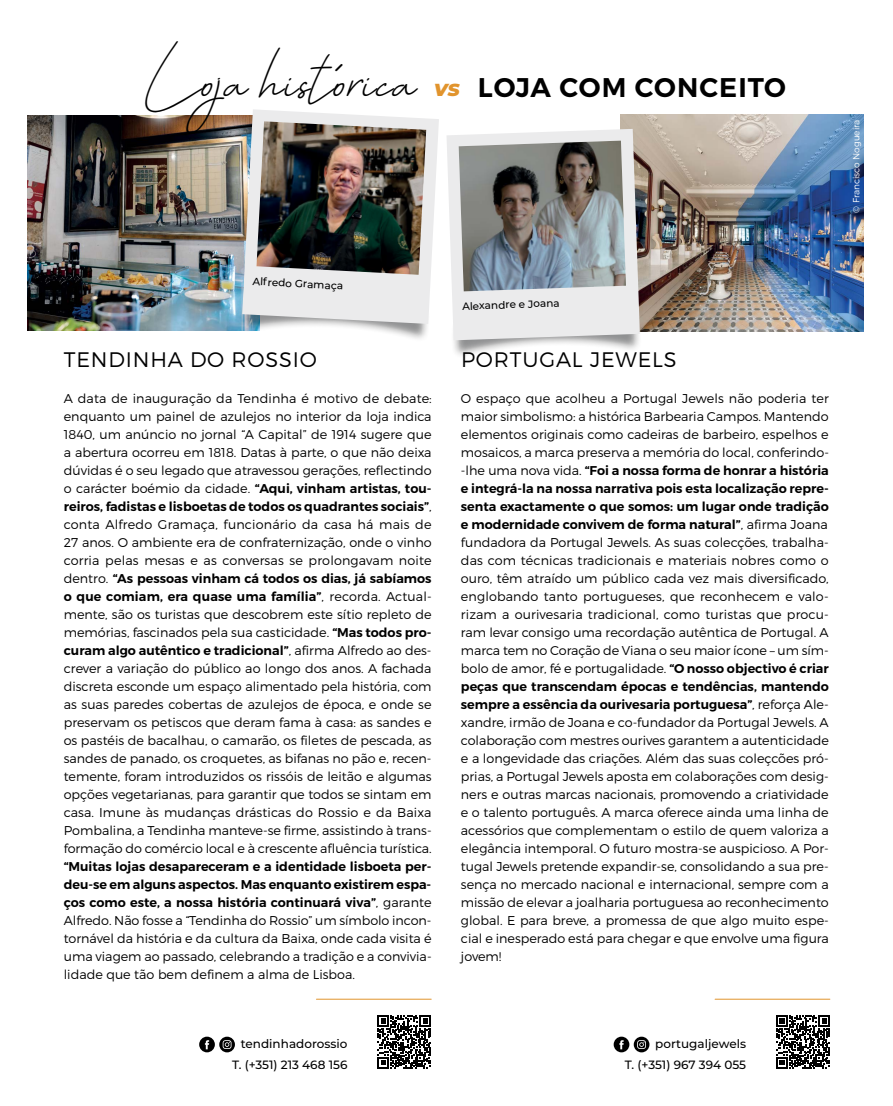
<style>
.page{position:relative;width:893px;height:1106px;background:#fff}
.page>*{position:absolute;margin:0;border:0;box-sizing:border-box;transform-origin:0 0}
.t1{font:600 27px "Montserrat";letter-spacing:.04em;color:#000}
.t2{font:300 21px "Montserrat";letter-spacing:.04em;color:#000}
.t3{font:300 12.75px/18px "Montserrat";color:#000;text-align:justify}
.t4{font:500 12px/21px "Montserrat";color:#000;text-align:right}
.t5{font:500 10.5px "Montserrat";color:#000}
.t6{font:300 9px "Montserrat";color:#fff}
.s1{font-family:"Julyit";font-weight:400;font-size:49.5px}
.s2{font-weight:800;font-style:italic;font-size:22.5px;color:#e1942d}
.s3{font-weight:600}
</style>
<div class="page">
<img style="left:28px;top:115px;width:214px;height:215px">
<img style="left:620px;top:115px;width:244px;height:217px">
<div style="left:614px;top:1036px;width:15px;height:16px;background:#000;border-radius:50%"></div>
<svg style="left:619px;top:1040px;width:5px;height:9px"></svg>
<svg style="left:634px;top:1036px;width:15px;height:16px"></svg>
<svg style="left:637px;top:1040px;width:9px;height:8px"></svg>
<svg style="left:776px;top:1015px;width:54px;height:53px"></svg>
<hr style="left:715px;top:998px;width:115px;height:1px;background:#e1942d">
<svg style="left:453px;top:313px;width:190px;height:42px"></svg>
<svg style="left:447px;top:129px;width:193px;height:211px;background:#e4e4e4"></svg>
<img style="left:459px;top:141px;width:167px;height:150px">
<svg style="left:238px;top:293px;width:189px;height:46px"></svg>
<svg style="left:242px;top:109px;width:197px;height:215px;background:#e4e4e5"></svg>
<img style="left:256px;top:121px;width:170px;height:154px">
<svg style="left:378px;top:1015px;width:53px;height:53px"></svg>
<hr style="left:316px;top:998px;width:115px;height:1px;background:#e1942d">
<svg style="left:199px;top:1036px;width:16px;height:16px"></svg>
<svg style="left:205px;top:1040px;width:4px;height:9px"></svg>
<svg style="left:219px;top:1036px;width:16px;height:16px"></svg>
<svg style="left:223px;top:1040px;width:8px;height:8px"></svg>
<h1 class="t1" style="left:145px;top:71px;width:642px"><span class="s1">Loja histórica</span> <span class="s2">vs</span> LOJA COM CONCEITO</h1>
<p class="t6" style="left:851px;top:213px;width:95px;rotate:-90deg">© Francisco Nogueira</p>
<p class="t5" style="left:253px;top:274px;width:92px;rotate:3deg">Alfredo Gramaça</p>
<p class="t5" style="left:462px;top:299px;width:99px;rotate:-2deg">Alexandre e Joana</p>
<h2 class="t2" style="left:64px;top:346px;width:255px">TENDINHA DO ROSSIO</h2>
<h2 class="t2" style="left:461px;top:346px;width:217px">PORTUGAL JEWELS</h2>
<p class="t3" style="left:64px;top:389px;width:369px">A data de inauguração da Tendinha é motivo de debate: enquanto um painel de azulejos no interior da loja indica 1840, um anúncio no jornal “A Capital” de 1914 sugere que a abertura ocorreu em 1818. Datas à parte, o que não deixa dúvidas é o seu legado que atravessou gerações, reflectindo o carácter boémio da cidade. <span class="s3">“Aqui, vinham artistas, tou&shy;reiros, fadistas e lisboetas de todos os quadrantes sociais”</span>, conta Alfredo Gramaça, funcionário da casa há mais de 27 anos. O ambiente era de confraternização, onde o vinho corria pelas mesas e as conversas se prolongavam noite dentro. <span class="s3">“As pessoas vinham cá todos os dias, já sabíamos o que comiam, era quase uma família”</span>, recorda. Actual&shy;mente, são os turistas que descobrem este sítio repleto de memórias, fascinados pela sua casticidade. <span class="s3">“Mas todos pro&shy;curam algo autêntico e tradicional”</span>, afirma Alfredo ao des&shy;crever a variação do público ao longo dos anos. A fachada discreta esconde um espaço alimentado pela história, com as suas paredes cobertas de azulejos de época, e onde se preservam os petiscos que deram fama à casa: as sandes e os pastéis de bacalhau, o camarão, os filetes de pescada, as sandes de panado, os croquetes, as bifanas no pão e, recen&shy;temente, foram introduzidos os rissóis de leitão e algumas opções vegetarianas, para garantir que todos se sintam em casa. Imune às mudanças drásticas do Rossio e da Baixa Pombalina, a Tendinha manteve-se firme, assistindo à trans&shy;formação do comércio local e à crescente afluência turística.</p>
<p class="t3" style="left:64px;top:857px;width:369px"><span class="s3">“Muitas lojas desapareceram e a identidade lisboeta per&shy;deu-se em alguns aspectos. Mas enquanto existirem espa&shy;ços como este, a nossa história continuará viva”</span>, garante Alfredo. Não fosse a “Tendinha do Rossio” um símbolo incon&shy;tornável da história e da cultura da Baixa, onde cada visita é uma viagem ao passado, celebrando a tradição e a convivia&shy;lidade que tão bem definem a alma de Lisboa.</p>
<p class="t3" style="left:461px;top:389px;width:369px">O espaço que acolheu a Portugal Jewels não poderia ter maior simbolismo: a histórica Barbearia Campos. Mantendo elementos originais como cadeiras de barbeiro, espelhos e mosaicos, a marca preserva a memória do local, conferindo--lhe uma nova vida. <span class="s3">“Foi a nossa forma de honrar a história e integrá-la na nossa narrativa pois esta localização repre&shy;senta exactamente o que somos: um lugar onde tradição e modernidade convivem de forma natural”</span>, afirma Joana fundadora da Portugal Jewels. As suas colecções, trabalha&shy;das com técnicas tradicionais e materiais nobres como o ouro, têm atraído um público cada vez mais diversificado, englobando tanto portugueses, que reconhecem e valo&shy;rizam a ourivesaria tradicional, como turistas que procu&shy;ram levar consigo uma recordação autêntica de Portugal. A marca tem no Coração de Viana o seu maior ícone – um sím&shy;bolo de amor, fé e portugalidade. <span class="s3">“O nosso objectivo é criar peças que transcendam épocas e tendências, mantendo sempre a essência da ourivesaria portuguesa”</span>, reforça Ale&shy;xandre, irmão de Joana e co-fundador da Portugal Jewels. A colaboração com mestres ourives garantem a autenticidade e a longevidade das criações. Além das suas coleçcões pró&shy;prias, a Portugal Jewels aposta em colaborações com desig&shy;ners e outras marcas nacionais, promovendo a criatividade e o talento português. A marca oferece ainda uma linha de acessórios que complementam o estilo de quem valoriza a elegância intemporal. O futuro mostra-se auspicioso. A Por&shy;tugal Jewels pretende expandir-se, consolidando a sua pre&shy;sença no mercado nacional e internacional, sempre com a missão de elevar a joalharia portuguesa ao reconhecimento global. E para breve, a promessa de que algo muito espe&shy;cial e inesperado está para chegar e que envolve uma figura jovem!</p>
<p class="t4" style="left:232px;top:1032px;width:117px">tendinhadorossio<br>T. (+351) 213 468 156</p>
<p class="t4" style="left:625px;top:1032px;width:123px">portugaljewels<br>T. (+351) 967 394 055</p>
</div>
